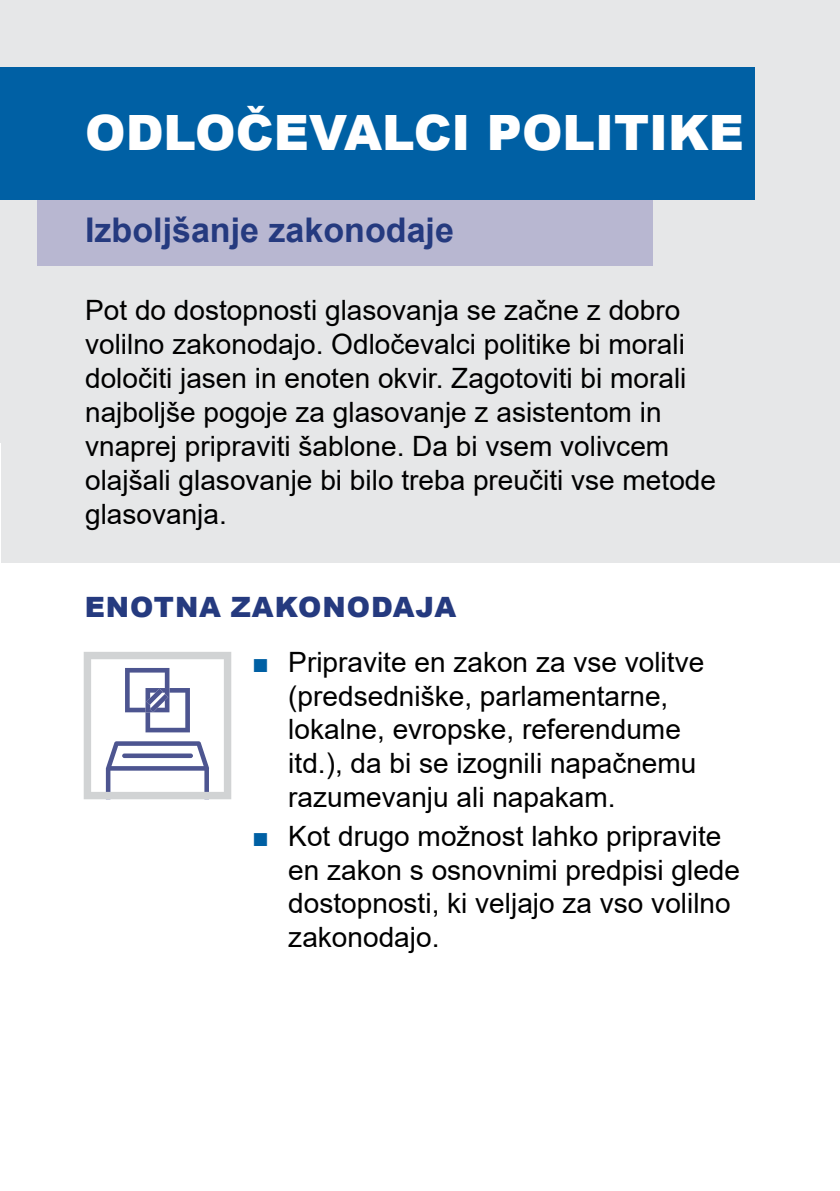
<style>
.page{position:relative;width:840px;height:1191px;background:#fff}
.page>*{position:absolute;margin:0;border:0;box-sizing:border-box;transform-origin:0 0}
.Heading2{font:900 48.6px "Arial";color:#fff}
.Heading3{font:700 34px "Arial";color:#253a7f}
.t1{font:28px/33.6px "Arial";color:#000}
.Heading4{font:900 28px "Arial";letter-spacing:.035em;color:#253a7f}
.s1{color:#0060a4}
</style>
<div class="page">
<hr style="left:0;top:0;width:4px;height:442px;background:#e6e7e8">
<div style="left:1px;top:0;width:838px;height:563px;background:#e6e7e8"></div>
<div style="left:37px;top:96px;width:615px;height:169px;background:#b8b7d1"></div>
<div style="left:0;top:67px;width:754px;height:132px;background:#0060a4"></div>
<svg style="left:84px;top:652px;width:147px;height:147px"></svg>
<h2 class="Heading2" style="left:85px;top:98px;width:660px">ODLOČEVALCI POLITIKE</h2>
<h3 class="Heading3" style="left:85px;top:206px;width:370px">Izboljšanje zakonodaje</h3>
<p class="t1" style="left:85px;top:292px;width:632px">Pot do dostopnosti glasovanja se začne z dobro volilno zakonodajo. Odločevalci politike bi morali določiti jasen in enoten okvir. Zagotoviti bi morali najboljše pogoje za glasovanje z asistentom in vnaprej pripraviti šablone. Da bi vsem volivcem olajšali glasovanje bi bilo treba preučiti vse metode glasovanja.</p>
<h4 class="Heading4" style="left:85px;top:587px;width:373px">ENOTNA ZAKONODAJA</h4>
<p class="t1" style="left:288px;top:645px;width:417px;text-indent:-36px"><span class="s1">■</span> Pripravite en zakon za vse volitve (predsedniške, parlamentarne, lokalne, evropske, referendume itd.), da bi se izognili napačnemu razumevanju ali napakam.</p>
<p class="t1" style="left:288px;top:819px;width:453px;text-indent:-36px"><span class="s1">■</span> Kot drugo možnost lahko pripravite en zakon s osnovnimi predpisi glede dostopnosti, ki veljajo za vso volilno zakonodajo.</p>
</div>
